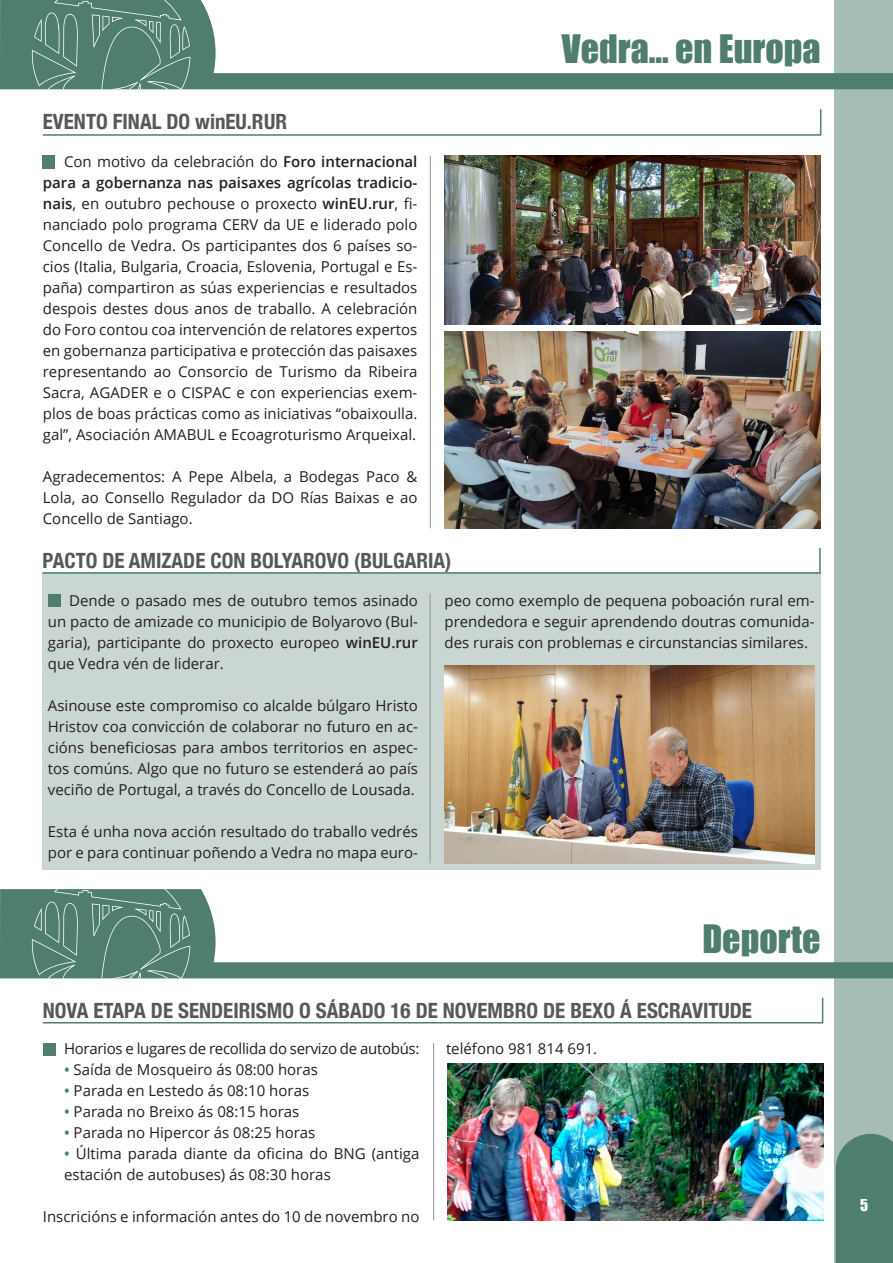
<style>
.page{position:relative;width:893px;height:1263px;background:#fff}
.page>*{position:absolute;margin:0;border:0;box-sizing:border-box;transform-origin:0 0}
.Encabezado_1{font:36px "Impact";color:#4f7e71}
.Titulares_Noticias{font:700 condensed 21px "Helvetica Neue";color:#57585a}
.Texto{font:15px/21px "Open Sans";color:#231f20;text-align:justify}
.Texto-2{font:15px "Open Sans";letter-spacing:-.02em;color:#231f20}
.Numeración{font:15px "Impact";color:#fff}
.s1{font-weight:600}
.s2{font-weight:600;color:#4f7e71}
</style>
<div class="page">
<div style="left:835px;top:0;width:58px;height:1263px;background:#a6bdb5"></div>
<div style="left:836px;top:1134px;width:57px;height:129px;background:#4f7e71"></div>
<svg style="left:0;top:0;width:893px;height:89px"></svg>
<svg style="left:32px;top:0;width:158px;height:89px;background:#5b877a"></svg>
<div style="left:43px;top:572px;width:778px;height:298px;background:#cad6d2"></div>
<svg style="left:42px;top:547px;width:779px;height:27px"></svg>
<hr style="left:430px;top:593px;width:1px;height:270px;background:#939598">
<div style="left:48px;top:594px;width:12px;height:13px;background:#4f7e71"></div>
<svg style="left:0;top:889px;width:893px;height:89px"></svg>
<svg style="left:32px;top:889px;width:158px;height:89px;background:#5b877b"></svg>
<svg style="left:42px;top:997px;width:782px;height:27px"></svg>
<div style="left:43px;top:1043px;width:12px;height:12px;background:#4f7e71"></div>
<hr style="left:433px;top:1043px;width:1px;height:177px;background:#939598">
<img style="left:447px;top:1063px;width:376px;height:157px">
<div style="left:43px;top:156px;width:12px;height:13px;background:#4f7e71"></div>
<svg style="left:42px;top:109px;width:780px;height:27px"></svg>
<hr style="left:430px;top:156px;width:1px;height:372px;background:#939598">
<img style="left:444px;top:155px;width:377px;height:169px">
<img style="left:444px;top:332px;width:377px;height:196px">
<img style="left:445px;top:665px;width:370px;height:198px">
<p class="Titulares_Noticias" style="left:43px;top:104px;width:246px">EVENTO FINAL DO winEU.RUR</p>
<p class="Texto" style="left:43px;top:150px;width:376px;text-indent:21px">Con motivo da celebración do <span class="s1">Foro internacional para a gobernanza nas paisaxes agrícolas tradicio&shy;nais</span>, en outubro pechouse o proxecto <span class="s1">winEU.rur</span>, fi&shy;nanciado polo programa CERV da UE e liderado polo Concello de Vedra. Os participantes dos 6 países so&shy;cios (Italia, Bulgaria, Croacia, Eslovenia, Portugal e Es&shy;paña) compartiron as súas experiencias e resultados despois destes dous anos de traballo. A celebración do Foro contou coa intervención de relatores expertos en gobernanza participativa e protección das paisaxes representando ao Consorcio de Turismo da Ribeira Sacra, AGADER e o CISPAC e con experiencias exem&shy;plos de boas prácticas como as iniciativas “obaixoulla. gal”, Asociación AMABUL e Ecoagroturismo Arqueixal.</p>
<p class="Texto" style="left:43px;top:465px;width:376px">Agradecementos: A Pepe Albela, a Bodegas Paco &amp; Lola, ao Consello Regulador da DO Rías Baixas e ao Concello de Santiago.</p>
<p class="Titulares_Noticias" style="left:43px;top:543px;width:410px">PACTO DE AMIZADE CON BOLYAROVO (BULGARIA)</p>
<p class="Encabezado_1" style="left:562px;top:21px;width:260px">Vedra... en Europa</p>
<p class="Texto" style="left:48px;top:589px;width:372px;text-indent:21px">Dende o pasado mes de outubro temos asinado un pacto de amizade co municipio de Bolyarovo (Bul&shy;garia), participante do proxecto europeo <span class="s1">winEU.rur </span>que Vedra vén de liderar.</p>
<p class="Texto" style="left:48px;top:694px;width:372px">Asinouse este compromiso co alcalde búlgaro Hristo Hristov coa convicción de colaborar no futuro en ac&shy;cións beneficiosas para ambos territorios en aspec&shy;tos comúns. Algo que no futuro se estenderá ao país veciño de Portugal, a través do Concello de Lousada.</p>
<p class="Texto" style="left:48px;top:820px;width:372px">Esta é unha nova acción resultado do traballo vedrés por e para continuar poñendo a Vedra no mapa euro-</p>
<p class="Texto" style="left:445px;top:589px;width:372px">peo como exemplo de pequena poboación rural em&shy;prendedora e seguir aprendendo doutras comunida&shy;des rurais con problemas e circunstancias similares.</p>
<p class="Encabezado_1" style="left:702px;top:911px;width:120px">Deporte</p>
<p class="Titulares_Noticias" style="left:43px;top:993px;width:711px">NOVA ETAPA DE SENDEIRISMO O SÁBADO 16 DE NOVEMBRO DE BEXO Á ESCRAVITUDE</p>
<p class="Texto-2" style="left:64px;top:1039px;width:357px">Horarios e lugares de recollida do servizo de autobús:</p>
<p class="Texto" style="left:64px;top:1059px;width:255px"><span class="s2">•</span> Saída de Mosqueiro ás 08:00 horas</p>
<p class="Texto" style="left:64px;top:1080px;width:247px"><span class="s2">•</span> Parada en Lestedo ás 08:10 horas</p>
<p class="Texto" style="left:64px;top:1101px;width:237px"><span class="s2">•</span> Parada no Breixo ás 08:15 horas</p>
<p class="Texto" style="left:64px;top:1122px;width:253px"><span class="s2">•</span> Parada no Hipercor ás 08:25 horas</p>
<p class="Texto" style="left:64px;top:1143px;width:357px"><span class="s2">•</span> Última parada diante da oficina do BNG (antiga estación de autobuses) ás 08:30 horas</p>
<p class="Texto" style="left:43px;top:1206px;width:378px">Inscricións e información antes do 10 de novembro no</p>
<p class="Texto" style="left:446px;top:1038px;width:153px">teléfono 981 814 691.</p>
<p class="Numeración" style="left:860px;top:1193px;width:10px">5</p>
</div>
